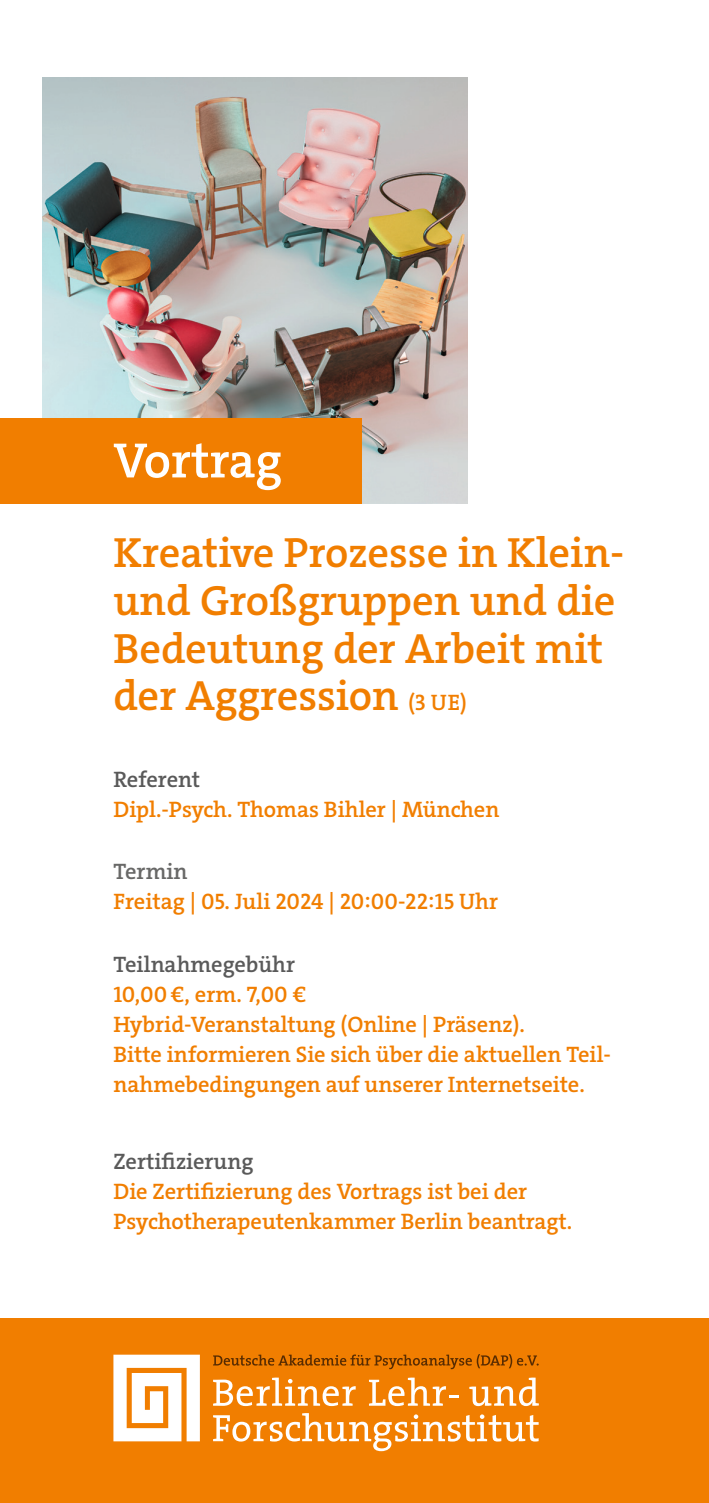
<style>
.page{position:relative;width:709px;height:1503px;background:#fff}
.page>*{position:absolute;margin:0;border:0;box-sizing:border-box;transform-origin:0 0}
.t1{font:600 50px "The Serif";letter-spacing:-.005em;color:#fff}
.t2{font:600 42.5px/47.5px "The Serif";color:#f17e00}
.t3{font:600 22.5px/30px "The Serif";color:#f17e00}
.t4{font:600 22.5px "The Serif";color:#5a5a5a}
.t5{font:600 22.5px "The Serif";color:#686867}
.s1{font-size:22.5px}
</style>
<div class="page">
<img style="left:43px;top:78px;width:425px;height:425px">
<div style="left:0;top:1318px;width:709px;height:184px;background:#f17e00"></div>
<svg style="left:213px;top:1377px;width:143px;height:28px"></svg>
<svg style="left:369px;top:1377px;width:89px;height:28px"></svg>
<svg style="left:469px;top:1377px;width:70px;height:29px"></svg>
<svg style="left:213px;top:1413px;width:325px;height:38px"></svg>
<svg style="left:113px;top:1354px;width:87px;height:87px"></svg>
<svg style="left:213px;top:1354px;width:325px;height:15px"></svg>
<div style="left:0;top:418px;width:361px;height:85px;background:#f17e00"></div>
<h1 class="t1" style="left:113px;top:428px;width:170px">Vortrag</h1>
<h2 class="t2" style="left:113px;top:529px;width:512px">Kreative Prozesse in Klein&shy;und Großgruppen und die<br>Bedeutung der Arbeit mit der Aggression <span class="s1">(3 UE)</span></h2>
<p class="t4" style="left:113px;top:764px;width:88px">Referent</p>
<p class="t3" style="left:113px;top:794px;width:387px">Dipl.-Psych. Thomas Bihler | München</p>
<p class="t5" style="left:113px;top:857px;width:76px">Termin</p>
<p class="t3" style="left:113px;top:886px;width:386px">Freitag | 05. Juli 2024 | 20∶00-22∶15 Uhr</p>
<p class="t4" style="left:113px;top:949px;width:183px">Teilnahmegebühr</p>
<p class="t3" style="left:113px;top:979px;width:499px">10,00 €, erm. 7,00 €<br>Hybrid-Veranstaltung (Online | Präsenz).<br>Bitte informieren Sie sich über die aktuellen Teil&shy;nahmebedingungen auf unserer Internetseite.</p>
<p class="t4" style="left:113px;top:1146px;width:141px">Zertifizierung</p>
<p class="t3" style="left:113px;top:1176px;width:460px">Die Zertifizierung des Vortrags ist bei der<br>Psychotherapeutenkammer Berlin beantragt.</p>
</div>
